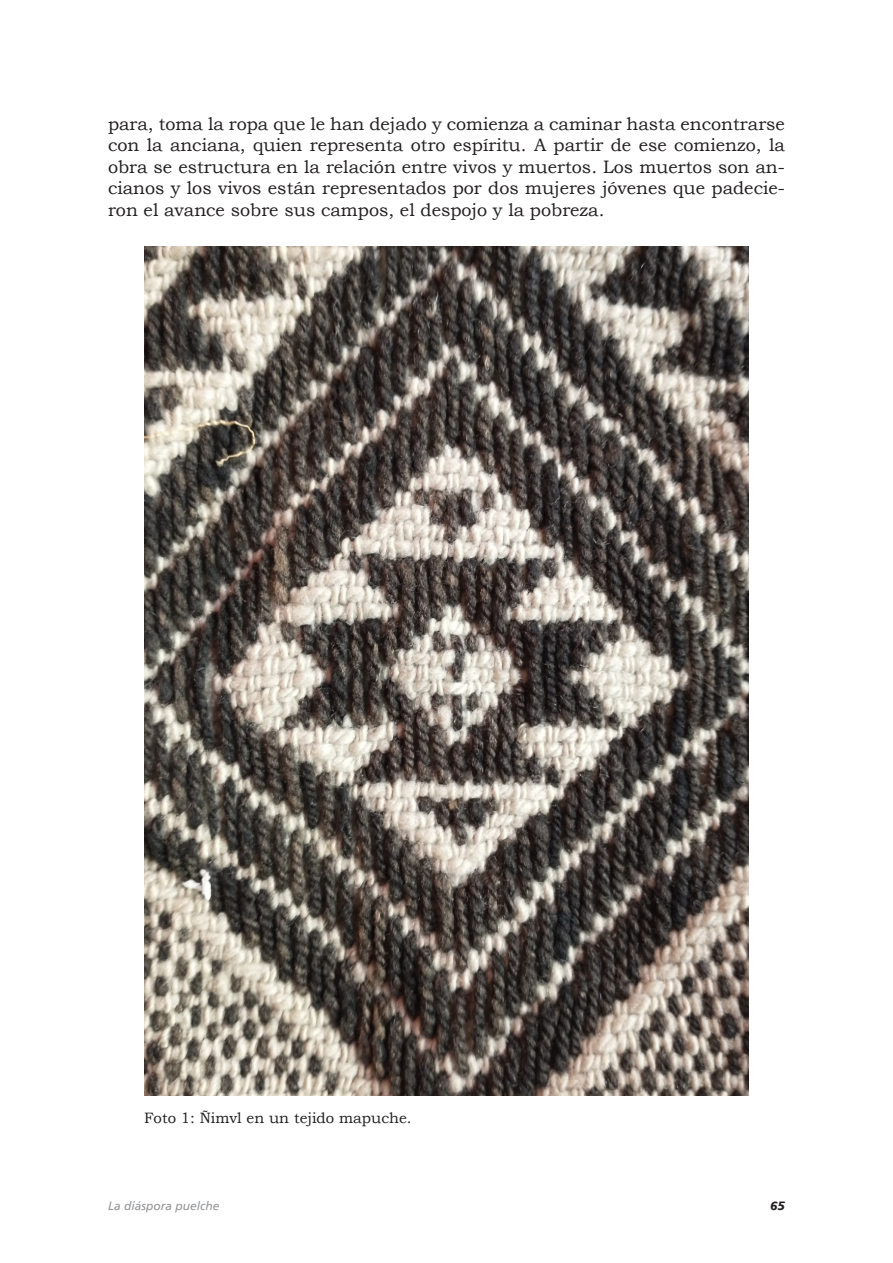
<style>
.page{position:relative;width:893px;height:1263px;background:#fff}
.page>*{position:absolute;margin:0;border:0;box-sizing:border-box;transform-origin:0 0}
.t1{font:18px/21.6px "Bookman Old Style";color:#231f20;text-align:justify}
.t2{font:15px "Bookman Old Style";color:#231f20}
.t3{font:italic 12px "Frutiger LT";color:#939598}
.t4{font:italic 900 12px "Frutiger LT";color:#231f20}
</style>
<div class="page">
<img style="left:144px;top:247px;width:605px;height:849px">
<p class="t1" style="left:108px;top:113px;width:678px">para, toma la ropa que le han dejado y comienza a caminar hasta encontrarse con la anciana, quien representa otro espíritu. A partir de ese comienzo, la obra se estructura en la relación entre vivos y muertos. Los muertos son an&shy;cianos y los vivos están representados por dos mujeres jóvenes que padecie&shy;ron el avance sobre sus campos, el despojo y la pobreza.</p>
<p class="t2" style="left:144px;top:1108px;width:269px">Foto 1: Ñimvl en un tejido mapuche.</p>
<p class="t3" style="left:108px;top:1198px;width:113px">La diáspora puelche</p>
<p class="t4" style="left:770px;top:1198px;width:16px">65</p>
</div>
